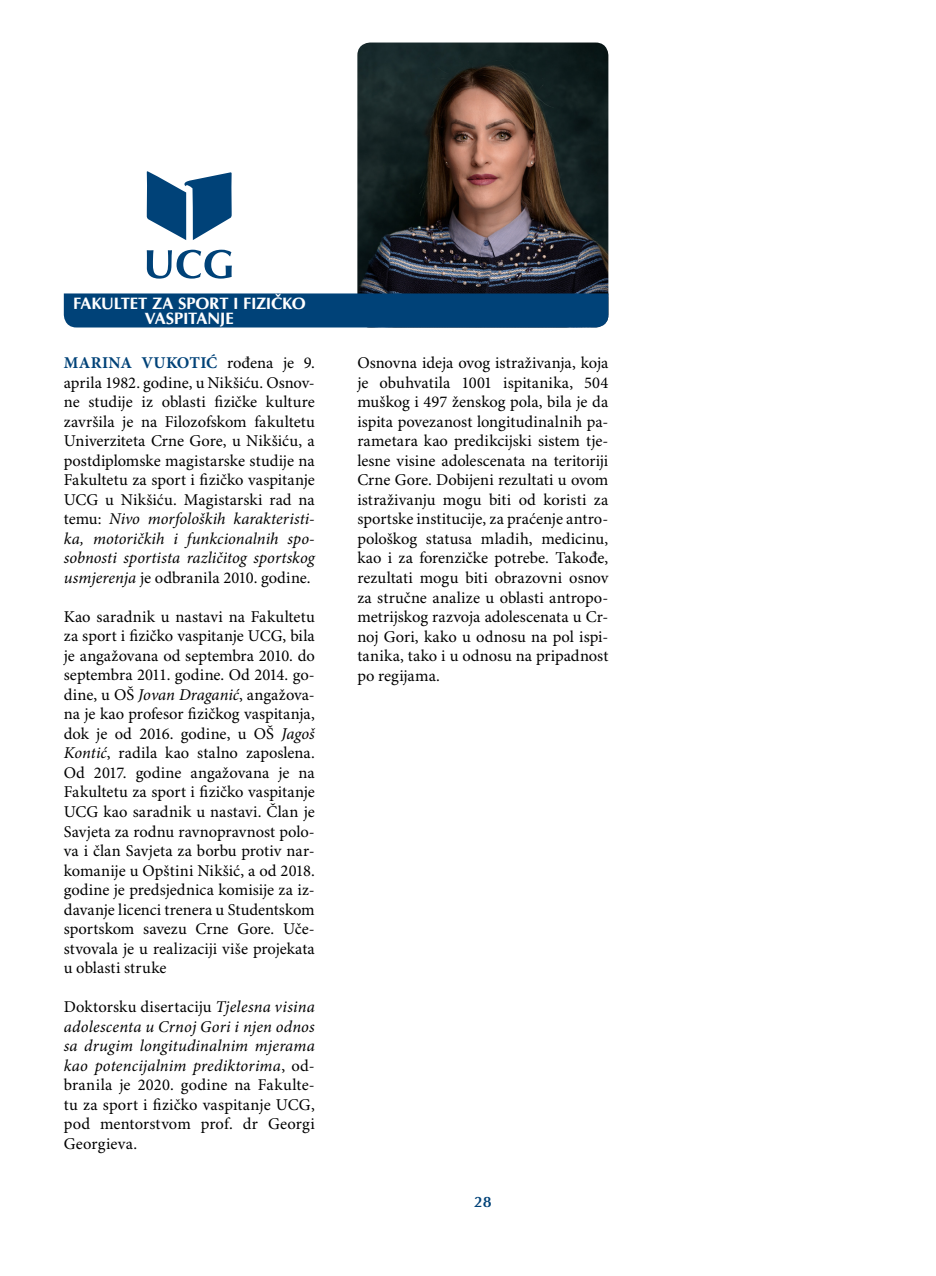
<style>
.page{position:relative;width:936px;height:1276px;background:#fff}
.page>*{position:absolute;margin:0;border:0;box-sizing:border-box;transform-origin:0 0}
.t1{font:16.5px/19.5px "Minion Pro";letter-spacing:.005em;color:#000;text-align:justify}
.t2{font:16.5px/15px "YU Optima B";letter-spacing:-.015em;color:#fff;text-align:center}
.t3{font:700 15px "Optima";color:#004278}
.s1{font-weight:700;color:#004278}
.s2{font-style:italic}
</style>
<div class="page">
<img style="left:357px;top:43px;width:251px;height:250px">
<div style="left:64px;top:293px;width:544px;height:34px;background:#004278"></div>
<svg style="left:147px;top:250px;width:85px;height:29px"></svg>
<svg style="left:147px;top:171px;width:85px;height:69px"></svg>
<p class="t2" style="left:73px;top:296px;width:234px">FAKULTET ZA SPORT I FIZI^KO<br>VASPITANJE</p>
<p class="t1" style="left:64px;top:354px;width:252px"><span class="s1">MARINA VUKOTIĆ</span> rođena je 9. aprila 1982. godine, u Nikšiću. Osnov&shy;ne studije iz oblasti fizičke kulture završila je na Filozofskom fakultetu Univerziteta Crne Gore, u Nikšiću, a postdiplomske magistarske studije na Fakultetu za sport i fizičko vaspitanje UCG u Nikšiću. Magistarski rad na temu: <span class="s2">Nivo morfoloških karakteristi&shy;ka, motoričkih i funkcionalnih spo&shy;sobnosti sportista različitog sportskog usmjerenja</span> je odbranila 2010. godine.</p>
<p class="t1" style="left:64px;top:607px;width:252px">Kao saradnik u nastavi na Fakultetu za sport i fizičko vaspitanje UCG, bila je angažovana od septembra 2010. do septembra 2011. godine. Od 2014. go&shy;dine, u OŠ <span class="s2">Jovan Draganić</span>, angažova&shy;na je kao profesor fizičkog vaspitanja, dok je od 2016. godine, u OŠ <span class="s2">Jagoš Kontić</span>, radila kao stalno zaposlena.<br>Od 2017. godine angažovana je na Fakultetu za sport i fizičko vaspitanje UCG kao saradnik u nastavi. Član je Savjeta za rodnu ravnopravnost polo&shy;va i član Savjeta za borbu protiv nar&shy;komanije u Opštini Nikšić, a od 2018. godine je predsjednica komisije za iz&shy;davanje licenci trenera u Studentskom sportskom savezu Crne Gore. Uče&shy;stvovala je u realizaciji više projekata u oblasti struke</p>
<p class="t1" style="left:64px;top:997px;width:252px">Doktorsku disertaciju <span class="s2">Tjelesna visina adolescenta u Crnoj Gori i njen odnos sa drugim longitudinalnim mjerama kao potencijalnim prediktorima</span>, od&shy;branila je 2020. godine na Fakulte&shy;tu za sport i fizičko vaspitanje UCG, pod mentorstvom prof. dr Georgi Georgieva.</p>
<p class="t1" style="left:357px;top:354px;width:252px">Osnovna ideja ovog istraživanja, koja je obuhvatila 1001 ispitanika, 504 muškog i 497 ženskog pola, bila je da ispita povezanost longitudinalnih pa&shy;rametara kao predikcijski sistem tje&shy;lesne visine adolescenata na teritoriji Crne Gore. Dobijeni rezultati u ovom istraživanju mogu biti od koristi za sportske institucije, za praćenje antro&shy;pološkog statusa mladih, medicinu, kao i za forenzičke potrebe. Takođe, rezultati mogu biti obrazovni osnov za stručne analize u oblasti antropo&shy;metrijskog razvoja adolescenata u Cr&shy;noj Gori, kako u odnosu na pol ispi&shy;tanika, tako i u odnosu na pripadnost po regijama.</p>
<p class="t3" style="left:474px;top:1192px;width:19px">28</p>
</div>
